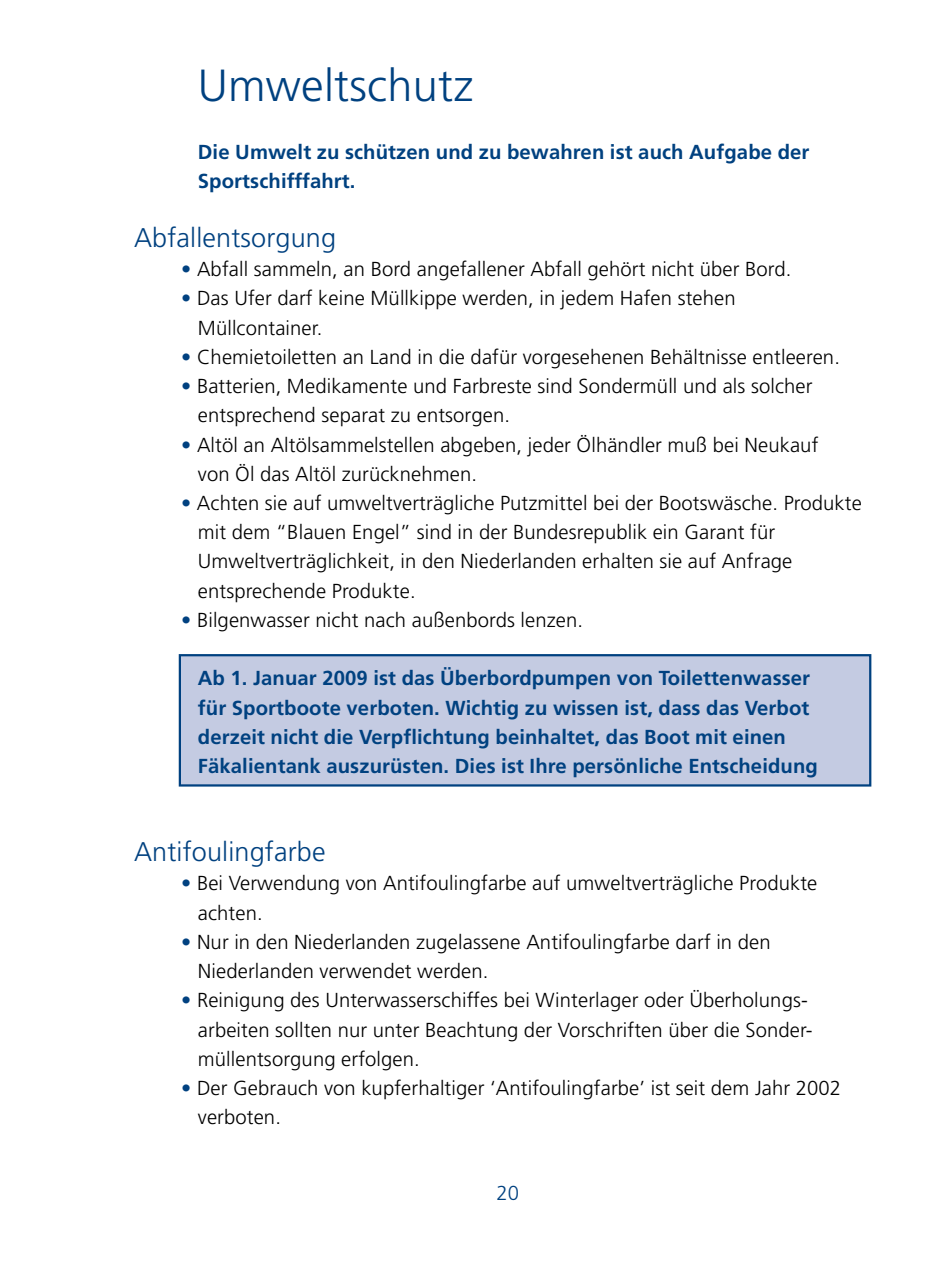
<style>
.page{position:relative;width:948px;height:1263px;background:#fff}
.page>*{position:absolute;margin:0;border:0;box-sizing:border-box;transform-origin:0 0}
.t1{font:300 45px "Frutiger LT Std";letter-spacing:.005em;color:#004180}
.t2{font:300 27px "Frutiger LT Std";letter-spacing:.005em;color:#004180}
.t3{font:300 20.25px/29.2px "Frutiger LT Std";letter-spacing:.005em;color:#000}
.t4{font:700 20.25px/29.2px "Frutiger LT Std";letter-spacing:.005em;color:#004180}
.t5{font:300 20.25px "Frutiger LT Std";color:#004180}
.s1{color:#004180}
</style>
<div class="page">
<div style="left:179px;top:654px;width:692px;height:132px;background:#c4cbe2;border:2px solid #004180"></div>
<hr style="left:947px;top:510px;width:1px;height:223px;background:#1d6cb1">
<p class="t1" style="left:198px;top:60px;width:277px">Umweltschutz</p>
<p class="t4" style="left:198px;top:137px;width:613px">Die Umwelt zu schützen und zu bewahren ist auch Aufgabe der<br>Sportschifffahrt.</p>
<p class="t2" style="left:134px;top:222px;width:203px">Abfallentsorgung</p>
<p class="t3" style="left:181px;top:255px;width:611px"><span class="s1">•</span> Abfall sammeln, an Bord angefallener Abfall gehört nicht über Bord.</p>
<p class="t3" style="left:198px;top:284px;width:539px;text-indent:-17px"><span class="s1">•</span> Das Ufer darf keine Müllkippe werden, in jedem Hafen stehen<br>Müllcontainer.</p>
<p class="t3" style="left:181px;top:342px;width:660px"><span class="s1">•</span> Chemietoiletten an Land in die dafür vorgesehenen Behältnisse entleeren.</p>
<p class="t3" style="left:198px;top:372px;width:616px;text-indent:-17px"><span class="s1">•</span> Batterien, Medikamente und Farbreste sind Sondermüll und als solcher entsprechend separat zu entsorgen.</p>
<p class="t3" style="left:198px;top:430px;width:621px;text-indent:-17px"><span class="s1">•</span> Altöl an Altölsammelstellen abgeben, jeder Ölhändler muß bei Neukauf von Öl das Altöl zurücknehmen.</p>
<p class="t3" style="left:198px;top:489px;width:665px;text-indent:-17px"><span class="s1">•</span> Achten sie auf umweltverträgliche Putzmittel bei der Bootswäsche. Produkte mit dem “Blauen Engel” sind in der Bundesrepublik ein Garant für Umweltverträglichkeit, in den Niederlanden erhalten sie auf Anfrage entsprechende Produkte.</p>
<p class="t3" style="left:181px;top:606px;width:403px"><span class="s1">•</span> Bilgenwasser nicht nach außenbords lenzen.</p>
<p class="t4" style="left:198px;top:664px;width:621px">Ab 1. Januar 2009 ist das Überbordpumpen von Toilettenwasser für Sportboote verboten. Wichtig zu wissen ist, dass das Verbot derzeit nicht die Verpflichtung beinhaltet, das Boot mit einen Fäkalientank auszurüsten. Dies ist Ihre persönliche Entscheidung</p>
<p class="t2" style="left:134px;top:836px;width:193px">Antifoulingfarbe</p>
<p class="t3" style="left:198px;top:869px;width:620px;text-indent:-17px"><span class="s1">•</span> Bei Verwendung von Antifoulingfarbe auf umweltverträgliche Produkte achten.</p>
<p class="t3" style="left:198px;top:927px;width:574px;text-indent:-17px"><span class="s1">•</span> Nur in den Niederlanden zugelassene Antifoulingfarbe darf in den<br>Niederlanden verwendet werden.</p>
<p class="t3" style="left:198px;top:986px;width:616px;text-indent:-17px"><span class="s1">•</span> Reinigung des Unterwasserschiffes bei Winterlager oder Überholungs&shy;arbeiten sollten nur unter Beachtung der Vorschriften über die Sonder&shy;müllentsorgung erfolgen.</p>
<p class="t3" style="left:198px;top:1074px;width:644px;text-indent:-17px"><span class="s1">•</span> Der Gebrauch von kupferhaltiger ‘Antifoulingfarbe’ ist seit dem Jahr 2002 verboten.</p>
<p class="t5" style="left:496px;top:1182px;width:24px">20</p>
</div>
